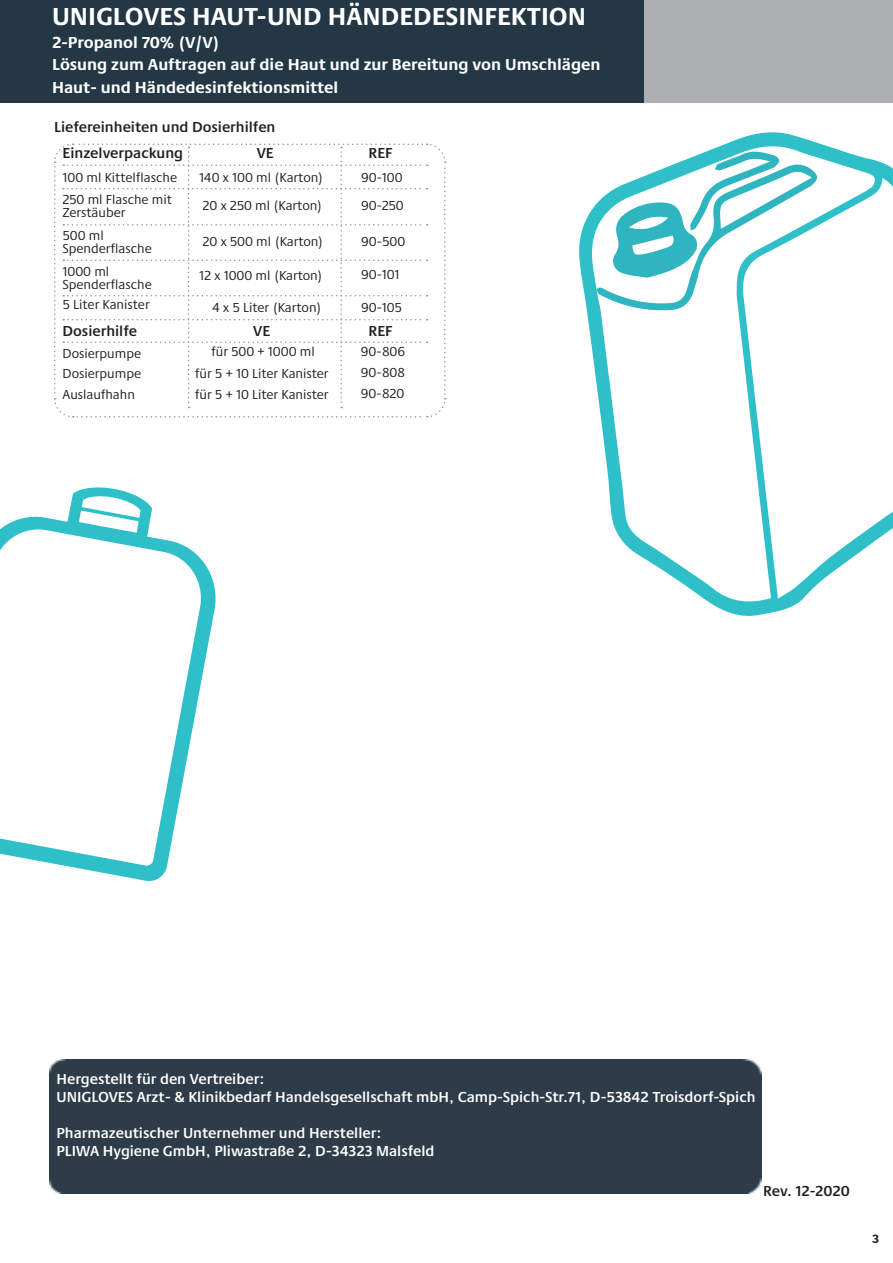
<style>
.page{position:relative;width:893px;height:1263px;background:#fff}
.page>*{position:absolute;margin:0;border:0;box-sizing:border-box;transform-origin:0 0}
.t1{font:700 25.5px "Praxis Next";color:#fff}
.t2{font:700 16.5px/22.5px "Praxis Next";color:#fff}
.t3{font:600 15px/18px "Praxis Next";color:#fff}
.t4{font:600 15px "Praxis Next";color:#231f20}
.t5{font:13.5px/13.5px "Praxis Next";color:#231f20}
.t6{font:600 12px "Gibson";color:#231f20}
</style>
<div class="page">
<svg style="left:0;top:487px;width:216px;height:394px"></svg>
<svg style="left:579px;top:132px;width:314px;height:484px"></svg>
<svg style="left:597px;top:149px;width:220px;height:162px"></svg>
<div style="left:50px;top:1060px;width:711px;height:134px;background:#2e3b48"></div>
<svg style="left:54px;top:143px;width:392px;height:275px"></svg>
<div style="left:546px;top:0;width:347px;height:103px;background:#aeafb3"></div>
<div style="left:0;top:0;width:643px;height:103px;background:#243745"></div>
<p class="t1" style="left:52px;top:-3px;width:535px">UNIGLOVES HAUT-UND HÄNDEDESINFEKTION</p>
<p class="t2" style="left:52px;top:30px;width:169px">2-Propanol 70% (V/V)</p>
<p class="t2" style="left:52px;top:53px;width:550px">Lösung zum Auftragen auf die Haut und zur Bereitung von Umschlägen<br>Haut- und Händedesinfektionsmittel</p>
<p class="t4" style="left:54px;top:116px;width:223px">Liefereinheiten und Dosierhilfen</p>
<p class="t4" style="left:63px;top:141px;width:122px">Einzelverpackung</p>
<p class="t4" style="left:257px;top:141px;width:18px">VE</p>
<p class="t4" style="left:369px;top:141px;width:25px">REF</p>
<p class="t5" style="left:63px;top:170px;width:116px">100 ml Kittelflasche</p>
<p class="t5" style="left:199px;top:170px;width:126px">140 x 100 ml (Karton)</p>
<p class="t5" style="left:361px;top:170px;width:43px">90-100</p>
<p class="t5" style="left:361px;top:198px;width:44px">90-250</p>
<p class="t5" style="left:361px;top:235px;width:45px">90-500</p>
<p class="t5" style="left:361px;top:268px;width:40px">90-101</p>
<p class="t5" style="left:361px;top:301px;width:42px">90-105</p>
<p class="t5" style="left:63px;top:192px;width:111px">250 ml Flasche mit<br>Zerstäuber</p>
<p class="t5" style="left:63px;top:228px;width:43px">500 ml</p>
<p class="t5" style="left:63px;top:242px;width:91px">Spenderflasche</p>
<p class="t5" style="left:63px;top:264px;width:48px">1000 ml</p>
<p class="t5" style="left:63px;top:277px;width:91px">Spenderflasche</p>
<p class="t5" style="left:63px;top:297px;width:89px">5 Liter Kanister</p>
<p class="t5" style="left:63px;top:346px;width:80px">Dosierpumpe</p>
<p class="t5" style="left:211px;top:344px;width:105px">für 500 + 1000 ml</p>
<p class="t5" style="left:361px;top:344px;width:46px">90-806</p>
<p class="t5" style="left:63px;top:367px;width:80px">Dosierpumpe</p>
<p class="t5" style="left:195px;top:367px;width:135px">für 5 + 10 Liter Kanister</p>
<p class="t5" style="left:195px;top:387px;width:135px">für 5 + 10 Liter Kanister</p>
<p class="t5" style="left:202px;top:198px;width:122px">20 x 250 ml (Karton)</p>
<p class="t5" style="left:202px;top:235px;width:123px">20 x 500 ml (Karton)</p>
<p class="t5" style="left:199px;top:269px;width:125px">12 x 1000 ml (Karton)</p>
<p class="t5" style="left:212px;top:301px;width:111px">4 x 5 Liter (Karton)</p>
<p class="t4" style="left:63px;top:319px;width:76px">Dosierhilfe</p>
<p class="t4" style="left:253px;top:319px;width:18px">VE</p>
<p class="t4" style="left:369px;top:319px;width:25px">REF</p>
<p class="t5" style="left:361px;top:366px;width:46px">90-808</p>
<p class="t5" style="left:63px;top:387px;width:74px">Auslaufhahn</p>
<p class="t5" style="left:361px;top:387px;width:45px">90-820</p>
<p class="t3" style="left:57px;top:1069px;width:700px">Hergestellt für den Vertreiber:<br>UNIGLOVES Arzt- &amp; Klinikbedarf Handelsgesellschaft mbH, Camp-Spich-Str.71, D-53842 Troisdorf-Spich</p>
<p class="t3" style="left:57px;top:1123px;width:379px">Pharmazeutischer Unternehmer und Hersteller:<br>PLIWA Hygiene GmbH, Pliwastraße 2, D-34323 Malsfeld</p>
<p class="t4" style="left:763px;top:1179px;width:88px">Rev. 12-2020</p>
<p class="t6" style="left:872px;top:1231px;width:9px">3</p>
</div>
